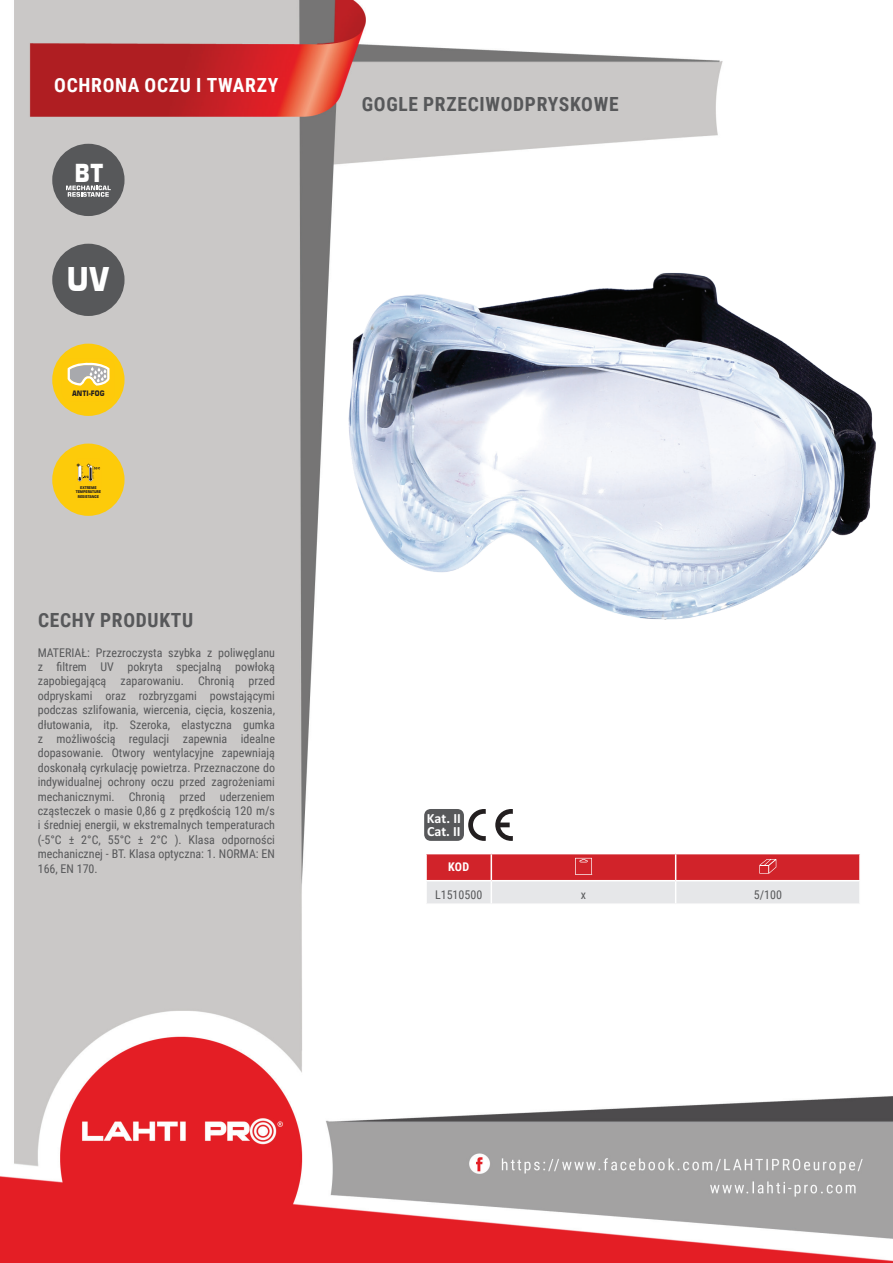
<style>
.page{position:relative;width:893px;height:1263px;background:#fff}
.page>*{position:absolute;margin:0;border:0;box-sizing:border-box;transform-origin:0 0}
.t1{font:700 32.7px "Square 721 BT";color:#fff;scale:.87 1}
.t2{font:700 24.75px "Square 721 BT";color:#fff;scale:.86 1}
.t3{font:700 19.5px "Roboto Condensed";letter-spacing:.035em;color:#57585a}
.t4{font:700 19.5px "Roboto Condensed";letter-spacing:.035em;color:#fff}
.t5{font:700 14.1px/12.9px "Calibri Profix";color:#fff}
.t6{font:12px/14.4px "Roboto Condensed";color:#57585a;text-align:justify}
.t7{font:700 12px "Roboto Condensed";color:#fff}
.t8{font:700 7.5px "Square 721 BT";color:#231f20;scale:.86 1}
.t9{font:700 3.75px/4.5px "Square 721 BT";letter-spacing:-.01em;color:#231f20;text-align:center;scale:.86 1}
</style>
<div class="page">
<img style="left:0;top:0;width:893px;height:1263px">
<div style="left:52px;top:144px;width:73px;height:72px;background:#57585a;border-radius:50%"></div>
<div style="left:52px;top:244px;width:73px;height:72px;background:#57585a;border-radius:50%"></div>
<div style="left:52px;top:344px;width:73px;height:72px;background:#fdcb0a;border-radius:50%"></div>
<div style="left:52px;top:444px;width:73px;height:72px;background:#fdcb0a;border-radius:50%"></div>
<img style="left:349px;top:273px;width:527px;height:346px">
<hr style="left:425px;top:854px;width:2px;height:26px;background:#fff">
<hr style="left:425px;top:881px;width:2px;height:22px;background:#fff">
<hr style="left:859px;top:854px;width:2px;height:26px;background:#fff">
<hr style="left:859px;top:881px;width:2px;height:22px;background:#fff">
<hr style="left:676px;top:853px;width:185px;height:1px;background:#fff">
<hr style="left:425px;top:853px;width:66px;height:1px;background:#fff">
<hr style="left:425px;top:880px;width:66px;height:1px;background:#fff">
<hr style="left:676px;top:880px;width:185px;height:1px;background:#fff">
<hr style="left:425px;top:903px;width:66px;height:2px;background:#fff">
<hr style="left:491px;top:903px;width:185px;height:2px;background:#fff">
<hr style="left:676px;top:903px;width:185px;height:2px;background:#fff">
<svg style="left:426px;top:853px;width:434px;height:51px;background:#dd888c"></svg>
<div style="left:424px;top:809px;width:40px;height:32px;background:#57585a;border-radius:7px"></div>
<svg style="left:495px;top:809px;width:18px;height:32px"></svg>
<svg style="left:468px;top:809px;width:18px;height:32px"></svg>
<svg style="left:66px;top:185px;width:45px;height:12px"></svg>
<svg style="left:68px;top:362px;width:42px;height:24px"></svg>
<svg style="left:76px;top:463px;width:24px;height:19px"></svg>
<h3 class="t4" style="left:54px;top:71px;width:226px">OCHRONA OCZU I TWARZY</h3>
<h2 class="t2" style="left:75px;top:158px;width:35px">BT</h2>
<h1 class="t1" style="left:67px;top:259px;width:51px">UV</h1>
<p class="t8" style="left:72px;top:389px;width:39px">ANTI-FOG</p>
<p class="t9" style="left:76px;top:485px;width:31px">EXTREME<br>TEMPERATURE<br>RESISTANCE</p>
<h3 class="t3" style="left:38px;top:607px;width:157px">CECHY PRODUKTU</h3>
<p class="t6" style="left:38px;top:645px;width:239px">MATERIAŁ: Przezroczysta szybka z poliwęglanu z filtrem UV pokryta specjalną powłoką zapobiegającą zaparowaniu. Chronią przed odpryskami oraz rozbryzgami powstającymi podczas szlifowania, wiercenia, cięcia, koszenia, dłutowania, itp. Szeroka, elastyczna gumka z możliwością regulacji zapewnia idealne dopasowanie. Otwory wentylacyjne zapewniają doskonałą cyrkulację powietrza. Przeznaczone do indywidualnej ochrony oczu przed zagrożeniami mechanicznymi. Chronią przed uderzeniem cząsteczek o masie 0,86 g z prędkością 120 m/s i średniej energii, w ekstremalnych temperaturach (-5°C ± 2°C, 55°C ± 2°C ). Klasa odporności mechanicznej - BT. Klasa optyczna: 1. NORMA: EN 166, EN 170.</p>
<h3 class="t3" style="left:362px;top:91px;width:258px">GOGLE PRZECIWODPRYSKOWE</h3>
<p class="t5" style="left:427px;top:811px;width:35px">Kat. II<br>Cat. II</p>
<p class="t7" style="left:448px;top:859px;width:23px">KOD</p>
<p class="t6" style="left:435px;top:887px;width:49px">L1510500</p>
<p class="t6" style="left:581px;top:887px;width:7px">x</p>
<p class="t6" style="left:754px;top:887px;width:30px">5/100</p>
</div>
